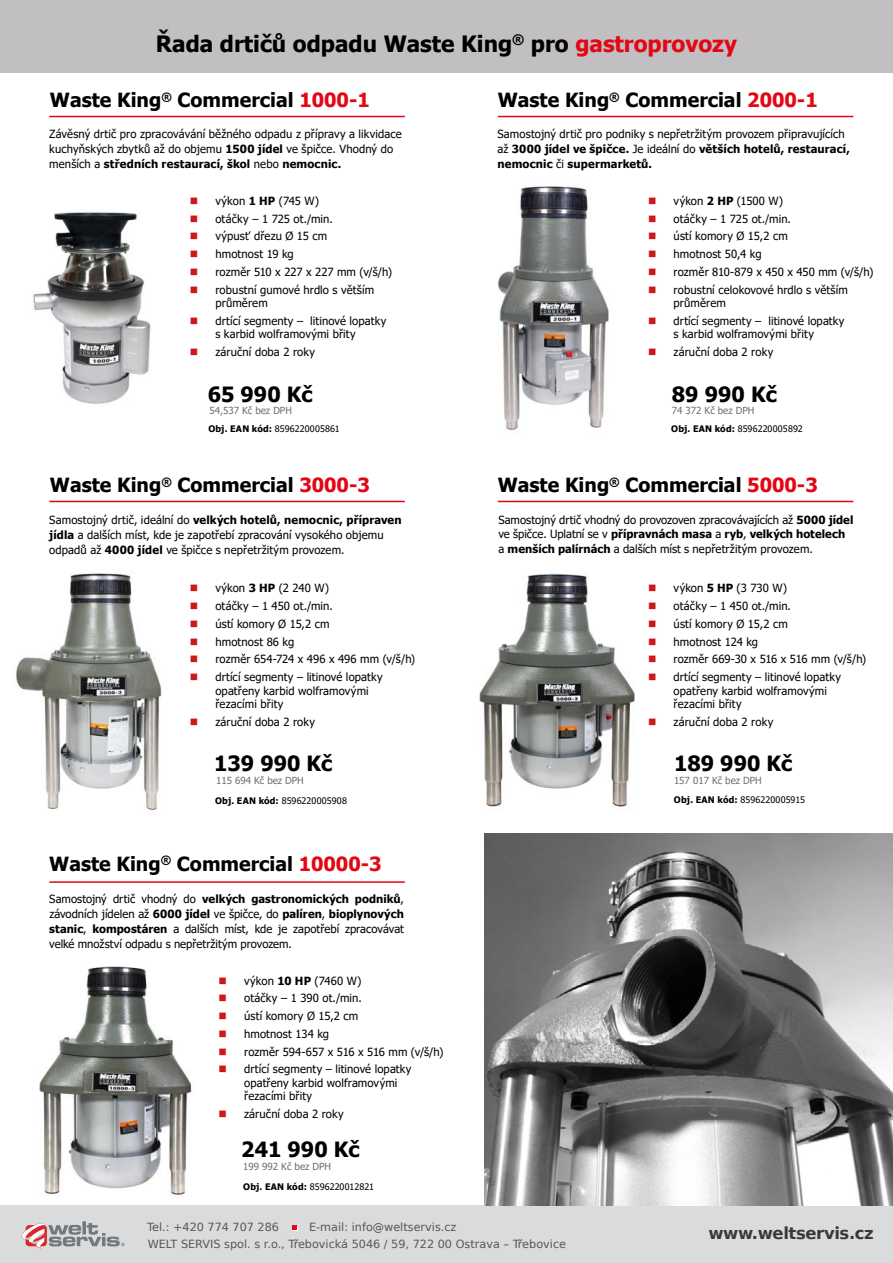
<style>
.page{position:relative;width:893px;height:1263px;background:#fff}
.page>*{position:absolute;margin:0;border:0;box-sizing:border-box;transform-origin:0 0}
.t1{font:700 22.5px "Tahoma";color:#000}
.t2{font:700 21px "Tahoma";color:#000}
.t3{font:700 19.5px "Tahoma";color:#000}
.t4{font:700 16.5px "DejaVu Sans";letter-spacing:-.025em;color:#3a3938}
.t5{font:11.25px/17.7px "Tahoma";letter-spacing:.01em;color:#000}
.t6{font:11.25px/17.7px "DejaVu Sans";color:#575756}
.t7{font:9.75px "Tahoma";color:#706f6f}
.t8{font:9px "Tahoma";letter-spacing:.01em;color:#000}
.s1{color:#e30613}
.s2{font-weight:700}
</style>
<div class="page">
<div style="left:0;top:0;width:893px;height:73px;background:#c1bfc1"></div>
<img style="left:39px;top:966px;width:153px;height:229px">
<img style="left:33px;top:212px;width:118px;height:192px">
<img style="left:498px;top:186px;width:111px;height:244px">
<img style="left:16px;top:568px;width:146px;height:243px">
<img style="left:479px;top:573px;width:156px;height:234px">
<hr style="left:49px;top:116px;width:356px;height:1px;background:#e30613">
<hr style="left:498px;top:116px;width:355px;height:1px;background:#e30613">
<hr style="left:49px;top:501px;width:356px;height:1px;background:#e30613">
<hr style="left:498px;top:501px;width:355px;height:1px;background:#e30613">
<hr style="left:49px;top:881px;width:356px;height:2px;background:#e30613">
<div style="left:0;top:1205px;width:893px;height:58px;background:#d9dbdc"></div>
<svg style="left:21px;top:1221px;width:104px;height:28px"></svg>
<svg style="left:293px;top:1225px;width:4px;height:5px"></svg>
<img style="left:485px;top:833px;width:408px;height:372px">
<h1 class="t1" style="left:156px;top:28px;width:583px">Řada drtičů odpadu Waste King<sup>®</sup> pro <span class="s1">gastroprovozy</span></h1>
<h3 class="t3" style="left:50px;top:86px;width:321px">Waste King<sup>®</sup> Commercial <span class="s1">1000-1</span></h3>
<h3 class="t3" style="left:498px;top:86px;width:321px">Waste King<sup>®</sup> Commercial <span class="s1">2000-1</span></h3>
<p class="t5" style="left:49px;top:127px;width:354px;line-height:15px">Závěsný drtič pro zpracovávání běžného odpadu z přípravy a likvidace kuchyňských zbytků až do objemu <span class="s2">1500 jídel</span> ve špičce. Vhodný do menších a <span class="s2">středních restaurací, škol</span> nebo <span class="s2">nemocnic.</span></p>
<p class="t5" style="left:497px;top:127px;width:354px;line-height:15px">Samostojný drtič pro podniky s nepřetržitým provozem připravujících až <span class="s2">3000 jídel ve špičce.</span> Je ideální do <span class="s2">větších hotelů, restaurací, nemocnic</span> či <span class="s2">supermarketů.</span></p>
<p class="t5" style="left:215px;top:193px;width:178px">výkon <span class="s2">1 HP</span> (745 W)<br>otáčky – 1 725 ot./min.<br>výpusť dřezu Ø 15 cm<br>hmotnost 19 kg<br>rozměr 510 x 227 x 227 mm (v/š/h) robustní gumové hrdlo s větším</p>
<p class="t5" style="left:215px;top:295px;width:172px">průměrem<br>drtící segmenty – litinové lopatky</p>
<p class="t5" style="left:215px;top:326px;width:142px">s karbid wolframovými břity záruční doba 2 roky</p>
<h2 class="t2" style="left:208px;top:380px;width:106px">65 990 Kč</h2>
<p class="t7" style="left:210px;top:404px;width:84px">54,537 Kč bez DPH</p>
<p class="t5" style="left:674px;top:193px;width:201px">výkon <span class="s2">2 HP</span> (1500 W)<br>otáčky – 1 725 ot./min.<br>ústí komory Ø 15,2 cm<br>hmotnost 50,4 kg<br>rozměr 810-879 x 450 x 450 mm (v/š/h) robustní celokovové hrdlo s větším</p>
<p class="t5" style="left:674px;top:295px;width:172px">průměrem<br>drtící segmenty – litinové lopatky</p>
<p class="t5" style="left:674px;top:326px;width:142px">s karbid wolframovými břity záruční doba 2 roky</p>
<h2 class="t2" style="left:672px;top:380px;width:106px">89 990 Kč</h2>
<p class="t7" style="left:672px;top:404px;width:84px">74 372 Kč bez DPH</p>
<p class="t8" style="left:208px;top:423px;width:133px"><span class="s2">Obj. EAN kód:</span> 8596220005861</p>
<p class="t8" style="left:671px;top:423px;width:133px"><span class="s2">Obj. EAN kód:</span> 8596220005892</p>
<h3 class="t3" style="left:50px;top:471px;width:321px">Waste King<sup>®</sup> Commercial <span class="s1">3000-3</span></h3>
<h3 class="t3" style="left:498px;top:471px;width:321px">Waste King<sup>®</sup> Commercial <span class="s1">5000-3</span></h3>
<p class="t5" style="left:49px;top:513px;width:354px;line-height:15px">Samostojný drtič, ideální do <span class="s2">velkých hotelů, nemocnic, přípraven jídla</span> a dalších míst, kde je zapotřebí zpracování vysokého objemu odpadů až <span class="s2">4000 jídel</span> ve špičce s nepřetržitým provozem.</p>
<p class="t5" style="left:215px;top:580px;width:201px">výkon <span class="s2">3 HP</span> (2 240 W)<br>otáčky – 1 450 ot./min.<br>ústí komory Ø 15,2 cm<br>hmotnost 86 kg<br>rozměr 654-724 x 496 x 496 mm (v/š/h) drtící segmenty – litinové lopatky</p>
<p class="t5" style="left:215px;top:684px;width:155px;line-height:13.5px">opatřeny karbid wolframovými řezacími břity</p>
<p class="t5" style="left:215px;top:713px;width:101px">záruční doba 2 roky</p>
<h2 class="t2" style="left:214px;top:749px;width:120px">139 990 Kč</h2>
<p class="t7" style="left:216px;top:774px;width:89px">115 694 Kč bez DPH</p>
<p class="t5" style="left:498px;top:514px;width:357px;line-height:13.5px">Samostojný drtič vhodný do provozoven zpracovávajících až <span class="s2">5000 jídel </span>ve špičce. Uplatní se v <span class="s2">přípravnách masa</span> a <span class="s2">ryb</span>, <span class="s2">velkých hotelech</span></p>
<p class="t5" style="left:498px;top:540px;width:316px">a <span class="s2">menších palírnách</span> a dalších míst s nepřetržitým provozem.</p>
<p class="t5" style="left:674px;top:580px;width:194px">výkon <span class="s2">5 HP</span> (3 730 W)<br>otáčky – 1 450 ot./min.<br>ústí komory Ø 15,2 cm<br>hmotnost 124 kg<br>rozměr 669-30 x 516 x 516 mm (v/š/h) drtící segmenty – litinové lopatky</p>
<p class="t5" style="left:674px;top:684px;width:155px;line-height:13.5px">opatřeny karbid wolframovými řezacími břity</p>
<p class="t5" style="left:674px;top:713px;width:101px">záruční doba 2 roky</p>
<h2 class="t2" style="left:674px;top:749px;width:120px">189 990 Kč</h2>
<p class="t7" style="left:674px;top:774px;width:89px">157 017 Kč bez DPH</p>
<p class="t8" style="left:215px;top:794px;width:133px"><span class="s2">Obj. EAN kód:</span> 8596220005908</p>
<p class="t8" style="left:674px;top:793px;width:133px"><span class="s2">Obj. EAN kód:</span> 8596220005915</p>
<h3 class="t3" style="left:49px;top:850px;width:334px">Waste King<sup>®</sup> Commercial <span class="s1">10000-3</span></h3>
<p class="t5" style="left:49px;top:892px;width:356px;line-height:15px;text-align:justify">Samostojný drtič vhodný do <span class="s2">velkých gastronomických podniků</span>, závodních jídelen až <span class="s2">6000 jídel</span> ve špičce, do <span class="s2">palíren</span>, <span class="s2">bioplynových stanic</span>, <span class="s2">kompostáren</span> a dalších míst, kde je zapotřebí zpracovávat velké množství odpadu s nepřetržitým provozem.</p>
<p class="t5" style="left:244px;top:972px;width:201px">výkon <span class="s2">10 HP</span> (7460 W)<br>otáčky – 1 390 ot./min.<br>ústí komory Ø 15,2 cm<br>hmotnost 134 kg<br>rozměr 594-657 x 516 x 516 mm (v/š/h) drtící segmenty – litinové lopatky</p>
<p class="t5" style="left:244px;top:1076px;width:155px;line-height:13.5px">opatřeny karbid wolframovými řezacími břity</p>
<p class="t5" style="left:244px;top:1106px;width:101px">záruční doba 2 roky</p>
<h2 class="t2" style="left:241px;top:1134px;width:120px">241 990 Kč</h2>
<p class="t7" style="left:243px;top:1160px;width:89px">199 992 Kč bez DPH</p>
<p class="t8" style="left:243px;top:1180px;width:132px"><span class="s2">Obj. EAN kód:</span> 8596220012821</p>
<p class="t6" style="left:147px;top:1217px;width:133px">Tel.: +420 774 707 286</p>
<p class="t6" style="left:148px;top:1217px;width:420px;text-indent:161px">E-mail: info@weltservis.cz<br>WELT SERVIS spol. s r.o., Třebovická 5046 / 59, 722 00 Ostrava – Třebovice</p>
<h3 class="t4" style="left:708px;top:1220px;width:167px">www.weltservis.cz</h3>
</div>
